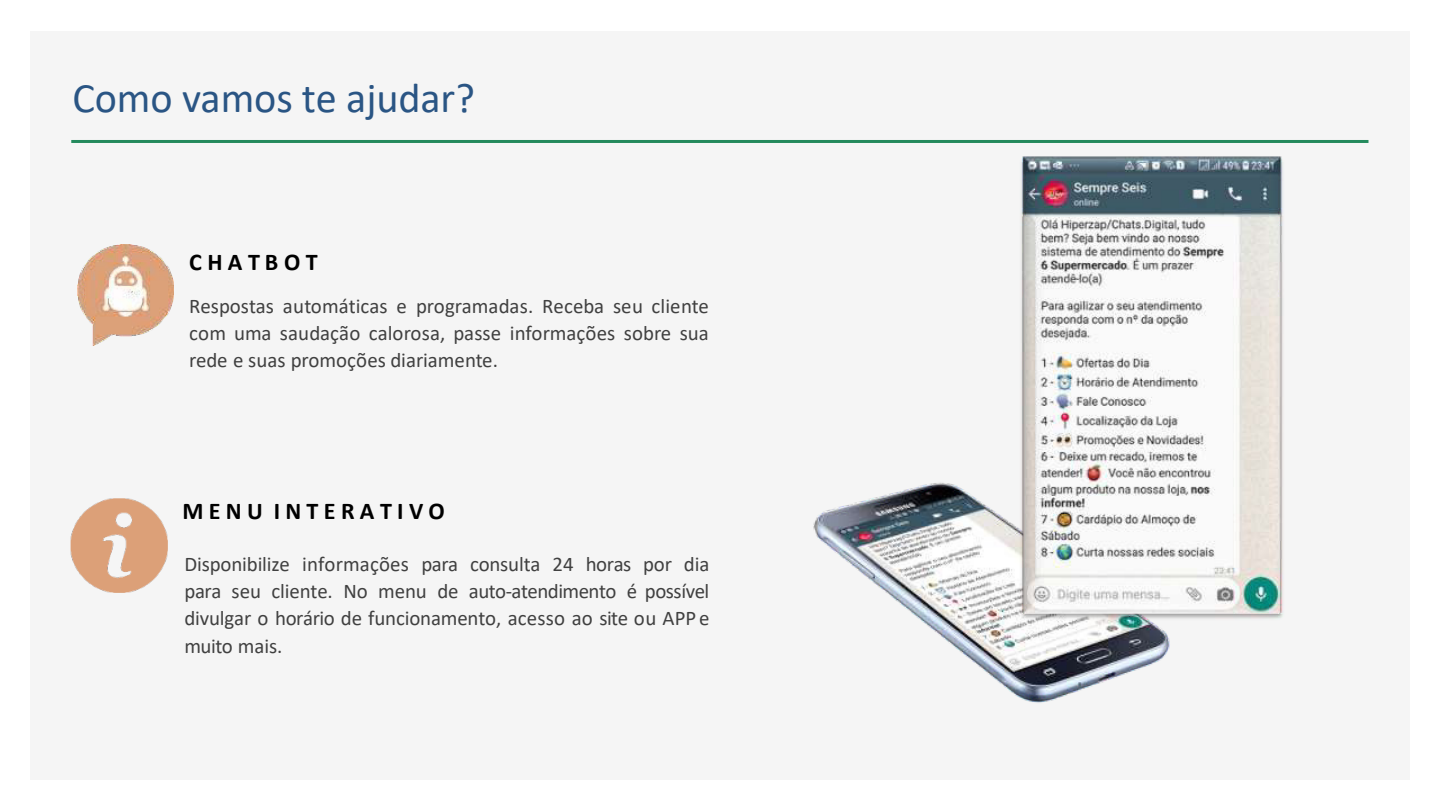
<style>
.page{position:relative;width:1440px;height:810px;background:#fff}
.page>*{position:absolute;margin:0;border:0;box-sizing:border-box;transform-origin:0 0}
.t1{font:42.15px "Calibri";color:#2a5584}
.t2{font:700 24.15px "Calibri";color:#000}
.t3{font:20.85px/27px "Calibri";letter-spacing:-.01em;color:#404040;text-align:justify}
</style>
<div class="page">
<div style="left:30px;top:31px;width:1380px;height:748px;background:#f5f5f5"></div>
<hr style="left:71px;top:140px;width:1297px;height:3px;background:#248a5d">
<img style="left:78px;top:244px;width:96px;height:102px">
<img style="left:813px;top:482px;width:357px;height:221px">
<img style="left:1017px;top:156px;width:266px;height:467px">
<img style="left:71px;top:499px;width:96px;height:94px">
<h1 class="t1" style="left:72px;top:69px;width:404px">Como vamos te ajudar?</h1>
<p class="t2" style="left:189px;top:245px;width:130px">C H A T B O T</p>
<p class="t3" style="left:189px;top:292px;width:521px">Respostas automáticas e programadas. Receba seu cliente com uma saudação calorosa, passe informações sobre sua rede e suas promoções diariamente.</p>
<p class="t2" style="left:182px;top:494px;width:264px">M E N U I N T E R A T I V O</p>
<p class="t3" style="left:184px;top:551px;width:526px">Disponibilize informações para consulta 24 horas por dia para seu cliente. No menu de auto-atendimento é possível divulgar o horário de funcionamento, acesso ao site ou APP e muito mais.</p>
</div>
